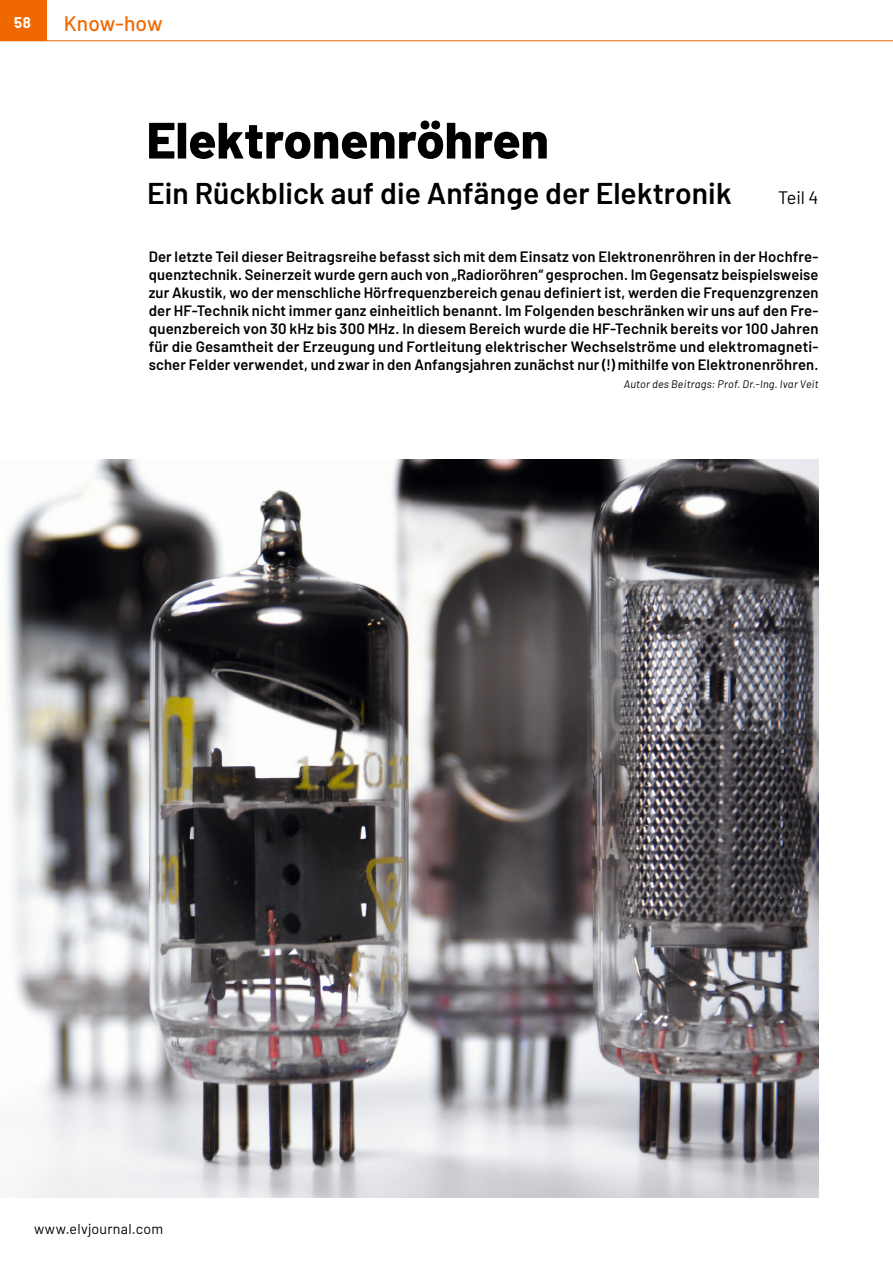
<style>
.page{position:relative;width:893px;height:1263px;background:#fff}
.page>*{position:absolute;margin:0;border:0;box-sizing:border-box;transform-origin:0 0}
.Hauptzeile{font:800 51px "Barlow";color:#000}
.Gerätename{font:600 30px "Barlow";letter-spacing:.005em;color:#000}
.t1{font:500 21px "Barlow";color:#ef6800}
.Teil_x{font:18px "Barlow";color:#000}
.Einleitung{font:600 15px/18px "Barlow";letter-spacing:.01em;color:#000;text-align:justify}
.t2{font:700 15px "Barlow";color:#fff}
.t3{font:14.25px "Barlow";letter-spacing:.02em;color:#000}
.Einleitung-2{font:italic 10.8px "Barlow";letter-spacing:.02em;color:#000}
</style>
<div class="page">
<div style="left:0;top:0;width:47px;height:40px;background:#ef6800"></div>
<hr style="left:0;top:40px;width:893px;height:1px;background:#ef6800">
<img style="left:6px;top:460px;width:812px;height:738px">
<p class="t2" style="left:14px;top:11px;width:18px">58</p>
<h3 class="t1" style="left:64px;top:8px;width:100px">Know-how</h3>
<p class="Hauptzeile" style="left:147px;top:102px;width:404px">Elektronenröhren</p>
<p class="Gerätename" style="left:147px;top:171px;width:586px">Ein Rückblick auf die Anfänge der Elektronik</p>
<p class="Teil_x" style="left:778px;top:184px;width:42px">Teil 4</p>
<p class="Einleitung" style="left:149px;top:246px;width:671px">Der letzte Teil dieser Beitragsreihe befasst sich mit dem Einsatz von Elektronenröhren in der Hochfre&shy;quenztechnik. Seinerzeit wurde gern auch von „Radioröhren“ gesprochen. Im Gegensatz beispielsweise zur Akustik, wo der menschliche Hörfrequenzbereich genau definiert ist, werden die Frequenzgrenzen der HF-Technik nicht immer ganz einheitlich benannt. Im Folgenden beschränken wir uns auf den Fre&shy;quenzbereich von 30 kHz bis 300 MHz. In diesem Bereich wurde die HF-Technik bereits vor 100 Jahren für die Gesamtheit der Erzeugung und Fortleitung elektrischer Wechselströme und elektromagneti&shy;scher Felder verwendet, und zwar in den Anfangsjahren zunächst nur (!) mithilfe von Elektronenröhren.</p>
<p class="t3" style="left:34px;top:1218px;width:131px">www.elvjournal.com</p>
<p class="Einleitung-2" style="left:624px;top:376px;width:196px">Autor des Beitrags: Prof. Dr.-Ing. Ivar Veit</p>
</div>
